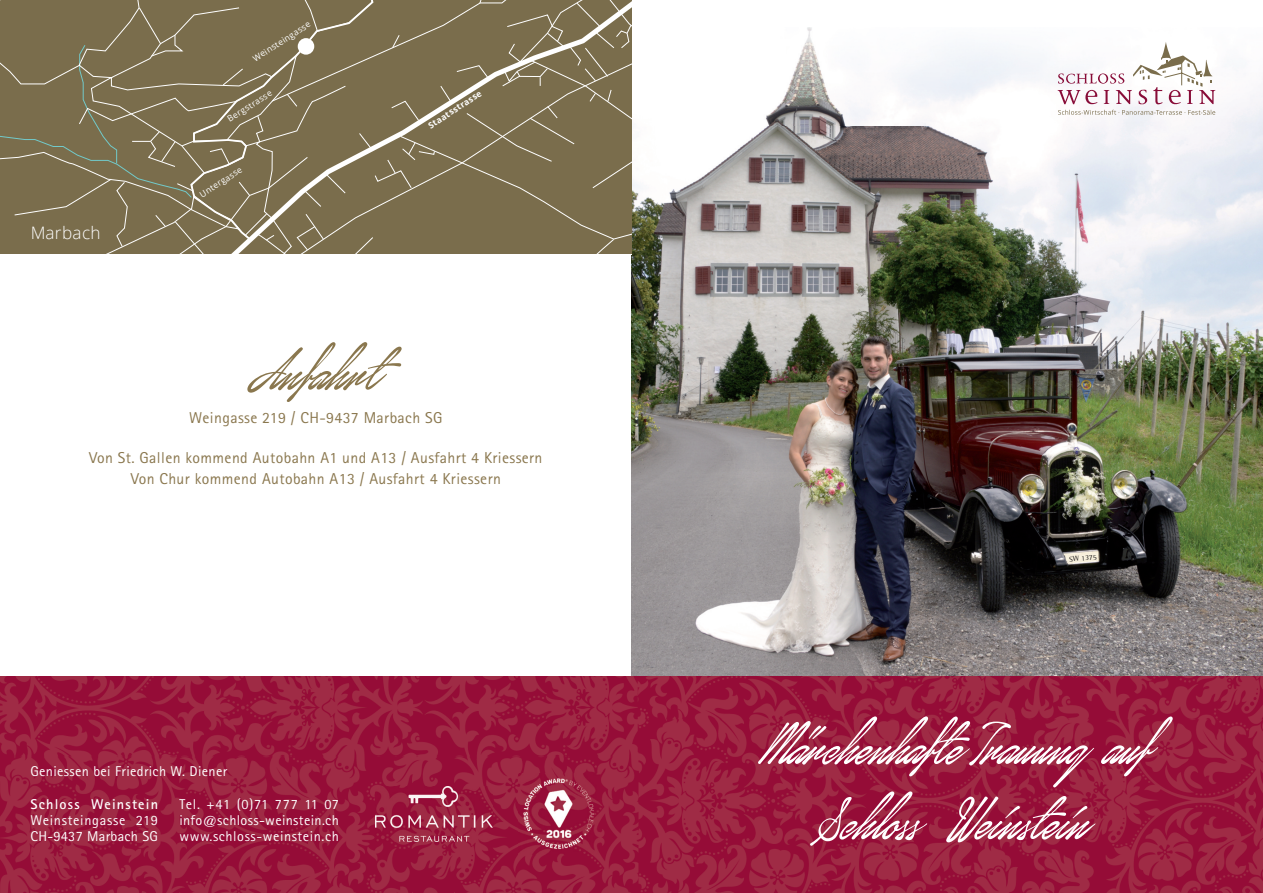
<style>
.page{position:relative;width:1263px;height:893px;background:#fff}
.page>*{position:absolute;margin:0;border:0;box-sizing:border-box;transform-origin:0 0}
.t1{font:66px/75px "January Script Personal Use";color:#fff}
.t2{font:66px "January Script Personal Use";letter-spacing:.01em;color:#8a774e}
.t3{font:300 17.1px "Open Sans";letter-spacing:.015em;color:#fff}
.t4{font:15.75px/20.2px "Rotis Sans Serif";letter-spacing:.025em;color:#8a774e;text-align:center}
.t5{font:14.25px/15.8px "Rotis Sans Serif";letter-spacing:.025em;color:#fff}
.t6{font:700 14.25px "Rotis Sans Serif";letter-spacing:.085em;color:#fff}
.t7{font:11.1px "Open Sans";letter-spacing:.04em;color:#7a6d4c}
.t8{font:8.55px "Open Sans";color:#fff}
.t9{font:700 8.55px "Open Sans";color:#fff}
.t10{font:7.5px "AT Rotis Semi Serif";color:#231f20}
</style>
<div class="page">
<img style="left:632px;top:125px;width:631px;height:551px">
<img style="left:766px;top:27px;width:497px;height:98px">
<img style="left:0;top:676px;width:1263px;height:217px">
<svg style="left:1058px;top:42px;width:157px;height:62px"></svg>
<svg style="left:1058px;top:110px;width:157px;height:5px"></svg>
<svg style="left:0;top:0;width:632px;height:254px;background:#807454"></svg>
<img style="left:376px;top:786px;width:116px;height:56px">
<img style="left:519px;top:773px;width:81px;height:81px">
<p class="t3" style="left:31px;top:221px;width:71px">Marbach</p>
<p class="t8" style="left:250px;top:54px;width:68px;rotate:-33deg">Weinsteingasse</p>
<p class="t8" style="left:225px;top:115px;width:53px;rotate:-33deg">Bergstrasse</p>
<p class="t8" style="left:197px;top:190px;width:50px;rotate:-33deg">Untergasse</p>
<p class="t9" style="left:426px;top:121px;width:63px;rotate:-33deg">Staatsstrasse</p>
<h1 class="t2" style="left:240px;top:330px;width:141px">Anfahrt</h1>
<p class="t4" style="left:189px;top:409px;width:255px">Weingasse 219 / CH-9437 Marbach SG</p>
<p class="t4" style="left:89px;top:450px;width:455px">Von St. Gallen kommend Autobahn A1 und A13 / Ausfahrt 4 Kriessern<br>Von Chur kommend Autobahn A13 / Ausfahrt 4 Kriessern</p>
<p class="t7" style="left:167px;top:408px;width:220px">Weinsteingasse 219 / CH-9437 Marbach</p>
<p class="t5" style="left:30px;top:765px;width:198px">Geniessen bei Friedrich W. Diener</p>
<p class="t5" style="left:179px;top:798px;width:161px;text-align:justify">Tel. +41 (0)71 777 11 07 info@schloss-weinstein.ch www.schloss-weinstein.ch</p>
<p class="t6" style="left:30px;top:799px;width:129px">Schloss Weinstein</p>
<p class="t5" style="left:30px;top:814px;width:129px">Weinsteingasse 219<br>CH-9437 Marbach SG</p>
<p class="t10" style="left:1069px;top:556px;width:29px;rotate:-5deg">SW 1375</p>
<h1 class="t1" style="left:807px;top:708px;width:382px;text-indent:-57px">MärchenhafteTrauung auf<br>Schloss Weinstein</h1>
</div>
